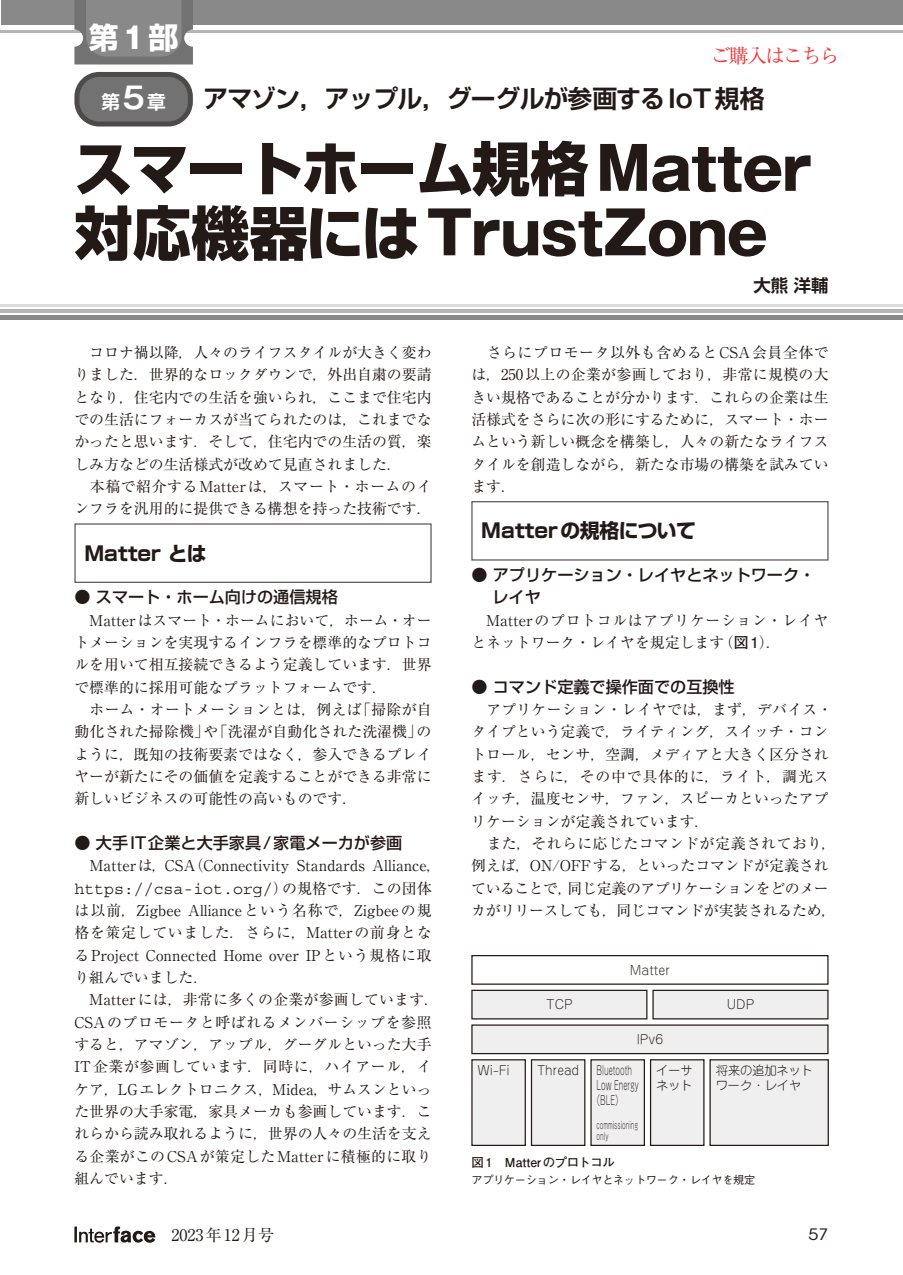
<style>
.page{position:relative;width:903px;height:1275px;background:#fff}
.page>*{position:absolute;margin:0;border:0;box-sizing:border-box;transform-origin:0 0}
.t1{font:800 58.27px "Shin Go Pro";letter-spacing:-.035em;color:#231916}
.t2{font:800 58.27px "Gothic MB101 Pro";color:#231916}
.t3{font:700 29.75px "Shin Go Pro";color:#fff}
.t4{font:700 24.85px "Shin Go Pro De";letter-spacing:-.035em;color:#231916}
.t5{font:700 19.78px "Shin Go Pro";color:#231916}
.t6{font:19.78px "Ryumin Pr 6 N";letter-spacing:-.09em;color:#ee383d}
.t7{font:700 18.55px "Shin Go Pro De";color:#fff}
.t8{font:700 17.32px "Shin Go Pro De";color:#231916}
.t9{font:16.45px "Courier Std";color:#231916}
.t10{font:500 16.1px/22.4px "Shin Go Pro";color:#231916}
.t11{font:16.1px "Ryumin Pro";color:#231916}
.t12{font:15.58px "ITC Avant Garde Std";color:#231916;scale:1.11 1}
.t13{font:14.88px/22.4px "Ryumin Pro";color:#231916}
.t14{font:300 12.42px/14.9px "Jun 101 Pro";color:#231916}
.t15{font:300 12.42px/14.9px "Jun 101 Pro";color:#231916;scale:.59 1}
.t16{font:300 12.42px/14.9px "Jun 101 Pro";letter-spacing:-.035em;color:#231916}
.t17{font:700 12.42px "Futo Go B101 Pro";color:#231916}
.t18{font:500 11.2px "Gothic BBB Pro";letter-spacing:-.035em;color:#231916}
.t19{font:300 9.97px/11.2px "Jun 101 Pro";color:#231916;scale:.58 1}
.s1{font-family:"Gothic MB101 Pro"}
.s2{font-family:"Gothic MB101 Pro De";font-size:29.75px}
.s3{font-family:"Gothic MB101 Pro De"}
.s4{font-family:"Shin Go Pro"}
.s5{font-family:"Ryumin Pro";font-size:14.88px}
.s6{font-family:"Futo Go B101 Pro";font-weight:700}
</style>
<div class="page">
<svg style="left:74px;top:1226px;width:81px;height:17px"></svg>
<hr style="left:0;top:30px;width:903px;height:2px;background:#b5b5b6">
<div style="left:1px;top:0;width:902px;height:25px;background:#898989"></div>
<hr style="left:0;top:309px;width:903px;height:4px;background:#b5b5b6">
<div style="left:0;top:315px;width:903px;height:5px;background:#898989"></div>
<hr style="left:0;top:304px;width:903px;height:2px;background:#dcdddd">
<div style="left:74px;top:523px;width:358px;height:60px;border:1px solid #595857"></div>
<div style="left:471px;top:501px;width:357px;height:60px;border:1px solid #595857"></div>
<div style="left:471px;top:955px;width:357px;height:30px;border:1px solid #231916"></div>
<div style="left:472px;top:1025px;width:356px;height:29px;background:#efeff0"></div>
<div style="left:471px;top:1024px;width:357px;height:30px;border:1px solid #231916"></div>
<div style="left:472px;top:1060px;width:53px;height:85px;background:#efeff0"></div>
<div style="left:471px;top:1059px;width:55px;height:87px;border:1px solid #231916"></div>
<div style="left:531px;top:1060px;width:54px;height:85px;background:#efeff0"></div>
<div style="left:531px;top:1059px;width:54px;height:87px;border:1px solid #231916"></div>
<div style="left:591px;top:1060px;width:53px;height:85px;background:#efeff0"></div>
<div style="left:590px;top:1059px;width:55px;height:87px;border:1px solid #231916"></div>
<div style="left:650px;top:1060px;width:54px;height:85px;background:#efeff0"></div>
<div style="left:650px;top:1059px;width:54px;height:87px;border:1px solid #231916"></div>
<div style="left:710px;top:1060px;width:118px;height:85px;background:#efeff0"></div>
<div style="left:709px;top:1059px;width:120px;height:87px;border:1px solid #231916"></div>
<div style="left:472px;top:990px;width:175px;height:29px;background:#efeff0"></div>
<div style="left:471px;top:990px;width:176px;height:29px;border:1px solid #231916"></div>
<div style="left:653px;top:990px;width:175px;height:29px;background:#efeff0"></div>
<div style="left:652px;top:990px;width:176px;height:29px;border:1px solid #231916"></div>
<div style="left:77px;top:74px;width:113px;height:50px;background:#727272;border-radius:22px"></div>
<div style="left:74px;top:72px;width:119px;height:54px;border:5px solid #4d4a4a;border-radius:22px"></div>
<svg style="left:74px;top:0;width:119px;height:64px"></svg>
<h2 class="t3" style="left:89px;top:14px;width:91px">第<span class="s1">1</span>部</h2>
<p class="t7" style="left:101px;top:87px;width:66px">第<span class="s2">5</span>章</p>
<h3 class="t6" style="left:711px;top:40px;width:130px">ご購入はこちら</h3>
<h3 class="t4" style="left:203px;top:78px;width:562px">アマゾン<span class="s3">，</span>アップル<span class="s3">，</span>グーグルが参画する<span class="s3">IoT</span>規格</h3>
<h1 class="t1" style="left:74px;top:122px;width:739px">スマートホーム規格<span class="s1">Matter</span></h1>
<h1 class="t2" style="left:74px;top:184px;width:694px"><span class="s4">対応機器には</span>TrustZone</h1>
<p class="t13" style="left:74px;top:340px;width:359px;text-indent:15px">コロナ禍以降，人々のライフスタイルが大きく変わりました．世界的なロックダウンで，外出自粛の要請となり，住宅内での生活を強いられ，ここまで住宅内での生活にフォーカスが当てられたのは，これまでなかったと思います．そして，住宅内での生活の質，楽しみ方などの生活様式が改めて見直されました．<br>　本稿で紹介するMatterは，スマート・ホームのインフラを汎用的に提供できる構想を持った技術です．</p>
<h3 class="t5" style="left:84px;top:537px;width:124px">Matter とは</h3>
<p class="t10" style="left:74px;top:584px;width:265px">● スマート・ホーム向けの通信規格</p>
<p class="t13" style="left:74px;top:608px;width:359px;text-align:justify;text-indent:15px">Matterはスマート・ホームにおいて，ホーム・オートメーションを実現するインフラを標準的なプロトコルを用いて相互接続できるよう定義しています．世界で標準的に採用可能なプラットフォームです．</p>
<p class="t13" style="left:74px;top:697px;width:359px;text-align:justify;text-indent:15px">ホーム・オートメーションとは，例えば「掃除が自動化された掃除機」や「洗濯が自動化された洗濯機」のように，既知の技術要素ではなく，参入できるプレイヤーが新たにその価値を定義することができる非常に新しいビジネスの可能性の高いものです．</p>
<p class="t10" style="left:74px;top:830px;width:329px">● 大手 IT企業と大手家具 /家電メーカが参画</p>
<p class="t13" style="left:89px;top:854px;width:353px">Matterは，CSA（Connectivity Standards Alliance，</p>
<p class="t9" style="left:74px;top:880px;width:359px">https://csa-iot.org/<span class="s5">）の規格です．この団体</span></p>
<p class="t13" style="left:74px;top:898px;width:366px">は以前，Zigbee Allianceという名称で，Zigbeeの規格を策定していました．さらに，Matterの前身となるProject Connected Home over IPという規格に取り組んでいました．<br>　Matterには，非常に多くの企業が参画しています．<br>CSAのプロモータと呼ばれるメンバーシップを参照すると，アマゾン，アップル，グーグルといった大手<br>IT企業が参画しています．同時に，ハイアール，イケア，LGエレクトロニクス，Midea，サムスンといった世界の大手家電，家具メーカも参画しています．これらから読み取れるように，世界の人々の生活を支える企業がこのCSAが策定したMatterに積極的に取り組んでいます．</p>
<p class="t8" style="left:753px;top:271px;width:77px">大熊 洋輔</p>
<p class="t13" style="left:471px;top:340px;width:359px;text-align:justify">　さらにプロモータ以外も含めるとCSA会員全体では，250以上の企業が参画しており，非常に規模の大きい規格であることが分かります．これらの企業は生活様式をさらに次の形にするために，スマート・ホームという新しい概念を構築し，人々の新たなライフスタイルを創造しながら，新たな市場の構築を試みています．</p>
<h3 class="t5" style="left:481px;top:515px;width:216px">Matterの規格について</h3>
<p class="t10" style="left:492px;top:562px;width:324px;text-indent:-21px">● アプリケーション・レイヤとネットワーク・レイヤ</p>
<p class="t13" style="left:471px;top:608px;width:359px;text-indent:15px">Matterのプロトコルはアプリケーション・レイヤとネットワーク・レイヤを規定します（<span class="s6">図1</span>）．</p>
<p class="t10" style="left:471px;top:673px;width:265px">● コマンド定義で操作面での互換性</p>
<p class="t13" style="left:471px;top:697px;width:362px;text-indent:15px">アプリケーション・レイヤでは，まず，デバイス・タイプという定義で，ライティング，スイッチ・コントロール，センサ，空調，メディアと大きく区分されます．さらに，その中で具体的に，ライト，調光スイッチ，温度センサ，ファン，スピーカといったアプリケーションが定義されています．</p>
<p class="t13" style="left:471px;top:831px;width:367px;text-indent:16px">また，それらに応じたコマンドが定義されており，例えば，ON/OFFする，といったコマンドが定義されていることで，同じ定義のアプリケーションをどのメーカがリリースしても，同じコマンドが実装されるため，</p>
<p class="t14" style="left:630px;top:961px;width:42px">Matter</p>
<p class="t14" style="left:546px;top:996px;width:28px">TCP</p>
<p class="t14" style="left:727px;top:996px;width:29px">UDP</p>
<p class="t14" style="left:637px;top:1030px;width:28px">IPv6</p>
<p class="t14" style="left:477px;top:1061px;width:34px">Wi-Fi</p>
<p class="t14" style="left:537px;top:1061px;width:44px">Thread</p>
<p class="t15" style="left:593px;top:1061px;width:79px">Bluetooth<br>Low Energy（BLE）</p>
<p class="t19" style="left:597px;top:1118px;width:73px">commissioning only</p>
<p class="t14" style="left:656px;top:1061px;width:38px">イーサネット</p>
<p class="t16" style="left:716px;top:1061px;width:99px">将来の追加ネットワーク・レイヤ</p>
<p class="t17" style="left:472px;top:1152px;width:145px">図1　Matterのプロトコル</p>
<p class="t18" style="left:472px;top:1171px;width:285px">アプリケーション・レイヤとネットワーク・レイヤを規定</p>
<p class="t11" style="left:155px;top:1222px;width:120px">　2023年12月号</p>
<p class="t12" style="left:808px;top:1225px;width:20px">57</p>
</div>
